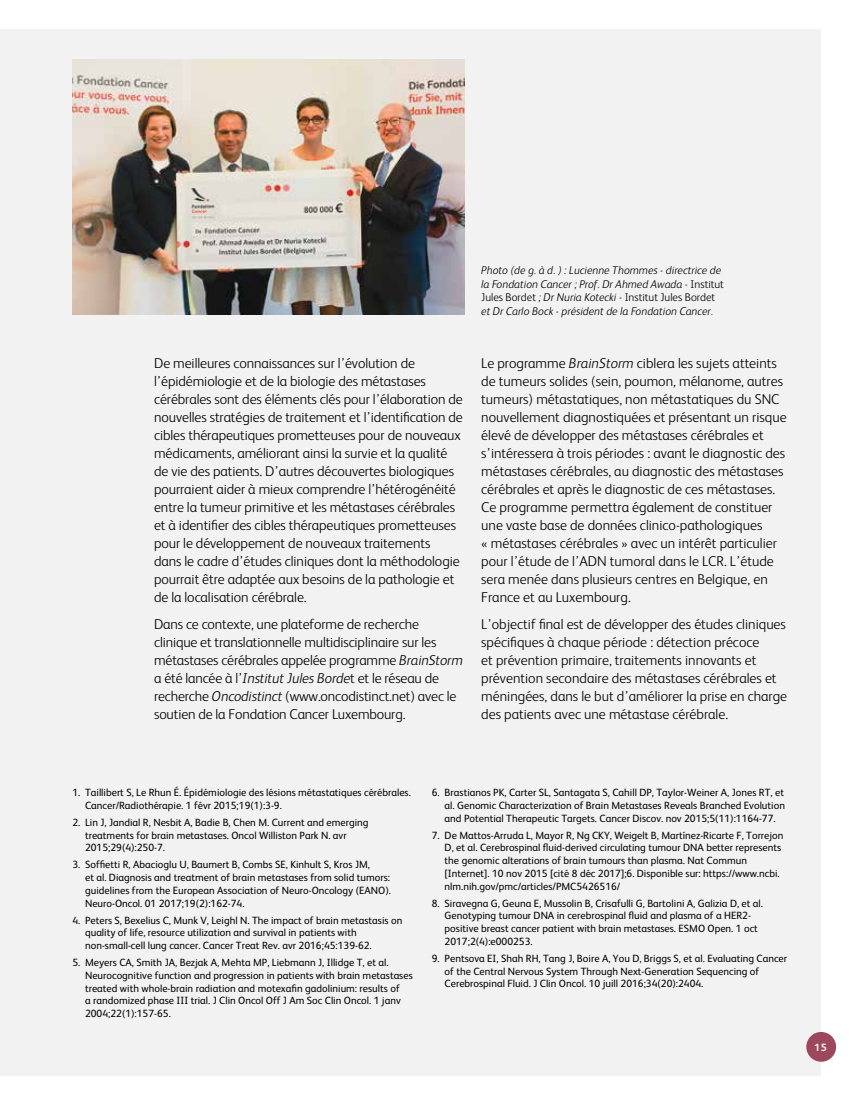
<style>
.page{position:relative;width:851px;height:1106px;background:#fff}
.page>*{position:absolute;margin:0;border:0;box-sizing:border-box;transform-origin:0 0}
.t1{font:300 14.25px/18px "FS Albert";letter-spacing:-.005em;color:#000}
.t2{font:italic 300 11.25px/13.5px "FS Albert";color:#000}
.t3{font:10.5px/12.8px "FS Albert";color:#000}
.t4{font:700 10.5px "FS Albert";color:#fff}
.s1{font-style:italic}
.s2{font-style:normal}
</style>
<div class="page">
<div style="left:0;top:30px;width:821px;height:1046px;background:#f2f2f2"></div>
<img style="left:72px;top:60px;width:392px;height:255px">
<div style="left:806px;top:1032px;width:30px;height:29px;background:#9c475b;border-radius:50%"></div>
<p class="t1" style="left:154px;top:354px;width:310px">De meilleures connaissances sur l’évolution de l’épidémiologie et de la biologie des métastases cérébrales sont des éléments clés pour l’élaboration de nouvelles stratégies de traitement et l’identification de cibles thérapeutiques prometteuses pour de nouveaux médicaments, améliorant ainsi la survie et la qualité de vie des patients. D’autres découvertes biologiques pourraient aider à mieux comprendre l’hétérogénéité entre la tumeur primitive et les métastases cérébrales et à identifier des cibles thérapeutiques prometteuses pour le développement de nouveaux traitements<br>dans le cadre d’études cliniques dont la méthodologie pourrait être adaptée aux besoins de la pathologie et de la localisation cérébrale.</p>
<p class="t1" style="left:154px;top:614px;width:310px">Dans ce contexte, une plateforme de recherche clinique et translationnelle multidisciplinaire sur les métastases cérébrales appelée programme <span class="s1">BrainStorm </span>a été lancée à l’<span class="s1">Institut Jules Borde</span>t et le réseau de recherche <span class="s1">Oncodistinct</span> (www.oncodistinct.net) avec le soutien de la Fondation Cancer Luxembourg.</p>
<p class="t2" style="left:481px;top:263px;width:244px">Photo (de g. à d. ) : Lucienne Thommes - directrice de la Fondation Cancer ; Prof. Dr Ahmed Awada - <span class="s2">Institut Jules Bordet</span> ; Dr Nuria Kotecki - <span class="s2">Institut Jules Bordet </span>et Dr Carlo Bock - président de la Fondation Cancer.</p>
<p class="t1" style="left:481px;top:354px;width:307px">Le programme <span class="s1">BrainStorm</span> ciblera les sujets atteints de tumeurs solides (sein, poumon, mélanome, autres tumeurs) métastatiques, non métastatiques du SNC nouvellement diagnostiquées et présentant un risque élevé de développer des métastases cérébrales et s’intéressera à trois périodes : avant le diagnostic des métastases cérébrales, au diagnostic des métastases cérébrales et après le diagnostic de ces métastases.<br>Ce programme permettra également de constituer une vaste base de données clinico-pathologiques<br>« métastases cérébrales » avec un intérêt particulier pour l’étude de l’ADN tumoral dans le LCR. L’étude sera menée dans plusieurs centres en Belgique, en France et au Luxembourg.</p>
<p class="t1" style="left:481px;top:614px;width:307px">L’objectif final est de développer des études cliniques spécifiques à chaque période : détection précoce<br>et prévention primaire, traitements innovants et prévention secondaire des métastases cérébrales et méningées, dans le but d’améliorer la prise en charge des patients avec une métastase cérébrale.</p>
<p class="t3" style="left:85px;top:785px;width:327px;text-indent:-13px">1. Taillibert S, Le Rhun É. Épidémiologie des lésions métastatiques cérébrales.<br>Cancer/Radiothérapie. 1 févr 2015;19(1):3‑9.</p>
<p class="t3" style="left:85px;top:815px;width:285px;text-indent:-13px">2. Lin J, Jandial R, Nesbit A, Badie B, Chen M. Current and emerging treatments for brain metastases. Oncol Williston Park N. avr<br>2015;29(4):250‑7.</p>
<p class="t3" style="left:85px;top:858px;width:307px;text-indent:-13px">3. Soffietti R, Abacioglu U, Baumert B, Combs SE, Kinhult S, Kros JM,<br>et al. Diagnosis and treatment of brain metastases from solid tumors: guidelines from the European Association of Neuro-Oncology (EANO).<br>Neuro-Oncol. 01 2017;19(2):162‑74.</p>
<p class="t3" style="left:85px;top:913px;width:319px;text-indent:-13px">4. Peters S, Bexelius C, Munk V, Leighl N. The impact of brain metastasis on quality of life, resource utilization and survival in patients with non-small-cell lung cancer. Cancer Treat Rev. avr 2016;45:139‑62.</p>
<p class="t3" style="left:85px;top:955px;width:329px;text-indent:-13px">5. Meyers CA, Smith JA, Bezjak A, Mehta MP, Liebmann J, Illidge T, et al.<br>Neurocognitive function and progression in patients with brain metastases treated with whole-brain radiation and motexafin gadolinium: results of<br>a randomized phase III trial. J Clin Oncol Off J Am Soc Clin Oncol. 1 janv 2004;22(1):157‑65.</p>
<p class="t3" style="left:444px;top:785px;width:342px;text-align:justify;text-indent:-13px">6. Brastianos PK, Carter SL, Santagata S, Cahill DP, Taylor-Weiner A, Jones RT, et al. Genomic Characterization of Brain Metastases Reveals Branched Evolution and Potential Therapeutic Targets. Cancer Discov. nov 2015;5(11):1164‑77.</p>
<p class="t3" style="left:444px;top:828px;width:340px;text-indent:-13px">7. De Mattos-Arruda L, Mayor R, Ng CKY, Weigelt B, Martínez-Ricarte F, Torrejon D, et al. Cerebrospinal fluid-derived circulating tumour DNA better represents the genomic alterations of brain tumours than plasma. Nat Commun [Internet]. 10 nov 2015 [cité 8 déc 2017];6. Disponible sur: https://www.ncbi. nlm.nih.gov/pmc/articles/PMC5426516/</p>
<p class="t3" style="left:444px;top:896px;width:320px;text-indent:-13px">8. Siravegna G, Geuna E, Mussolin B, Crisafulli G, Bartolini A, Galizia D, et al.<br>Genotyping tumour DNA in cerebrospinal fluid and plasma of a HER2- positive breast cancer patient with brain metastases. ESMO Open. 1 oct 2017;2(4):e000253.</p>
<p class="t3" style="left:444px;top:951px;width:344px;text-indent:-13px">9. Pentsova EI, Shah RH, Tang J, Boire A, You D, Briggs S, et al. Evaluating Cancer of the Central Nervous System Through Next-Generation Sequencing of<br>Cerebrospinal Fluid. J Clin Oncol. 10 juill 2016;34(20):2404.</p>
<p class="t4" style="left:814px;top:1040px;width:14px">15</p>
</div>
